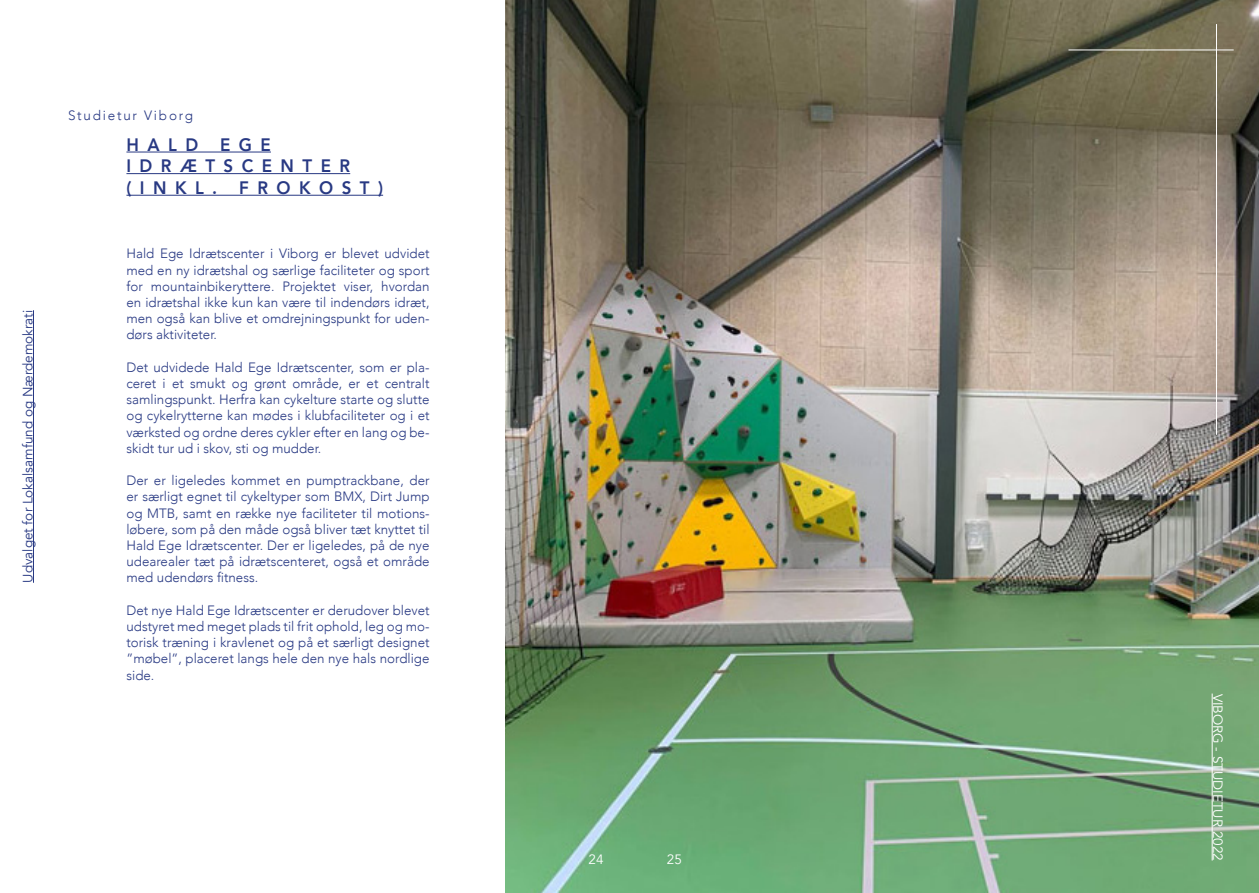
<style>
.page{position:relative;width:1259px;height:893px;background:#fff}
.page>*{position:absolute;margin:0;border:0;box-sizing:border-box;transform-origin:0 0}
.t1{font:800 18px "Avenir";letter-spacing:.5em;color:#283983;scale:.94 1}
.t2{font:300 13.5px/16.2px "Avenir";color:#283983;text-align:justify}
.t3{font:13.5px "Avenir";color:#283983}
.t4{font:13.5px "Avenir";color:#fff}
.t5{font:300 13.5px "Avenir";letter-spacing:.13em;color:#283983}
</style>
<div class="page">
<hr style="left:126px;top:152px;width:145px;height:1px;background:#283983">
<hr style="left:126px;top:173px;width:224px;height:1px;background:#283983">
<hr style="left:126px;top:195px;width:257px;height:1px;background:#283983">
<img style="left:505px;top:0;width:754px;height:893px">
<hr style="left:33px;top:310px;width:1px;height:273px;background:#283983">
<hr style="left:1211px;top:693px;width:1px;height:167px;background:#fff">
<hr style="left:1216px;top:24px;width:1px;height:411px;background:#fff">
<hr style="left:1068px;top:50px;width:165px;height:1px;background:#fff">
<p class="t3" style="left:20px;top:583px;width:274px;rotate:-90deg">Udvalget for Lokalsamfund og Nærdemokrati</p>
<p class="t5" style="left:68px;top:107px;width:126px">Studietur Viborg</p>
<p class="t1" style="left:126px;top:130px;width:155px">HALD EGE</p>
<p class="t1" style="left:126px;top:152px;width:239px">IDRÆTSCENTER</p>
<p class="t1" style="left:126px;top:174px;width:274px">(INKL. FROKOST)</p>
<p class="t2" style="left:126px;top:246px;width:305px">Hald Ege Idrætscenter i Viborg er blevet udvidet med en ny idrætshal og særlige faciliteter og sport for mountainbikeryttere. Projektet viser, hvordan en idrætshal ikke kun kan være til indendørs idræt, men også kan blive et omdrejningspunkt for uden&shy;dørs aktiviteter.</p>
<p class="t2" style="left:126px;top:359px;width:305px">Det udvidede Hald Ege Idrætscenter, som er pla&shy;ceret i et smukt og grønt område, er et centralt samlingspunkt. Herfra kan cykelture starte og slutte og cykelrytterne kan mødes i klubfaciliteter og i et værksted og ordne deres cykler efter en lang og be&shy;skidt tur ud i skov, sti og mudder.</p>
<p class="t2" style="left:126px;top:472px;width:305px">Der er ligeledes kommet en pumptrackbane, der er særligt egnet til cykeltyper som BMX, Dirt Jump og MTB, samt en række nye faciliteter til motions&shy;løbere, som på den måde også bliver tæt knyttet til Hald Ege Idrætscenter. Der er ligeledes, på de nye udearealer tæt på idrætscenteret, også et område med udendørs fitness.</p>
<p class="t2" style="left:126px;top:602px;width:305px">Det nye Hald Ege Idrætscenter er derudover blevet udstyret med meget plads til frit ophold, leg og mo&shy;torisk træning i kravlenet og på et særligt designet ”møbel”, placeret langs hele den nye hals nordlige side.</p>
<p class="t4" style="left:588px;top:852px;width:17px">24</p>
<p class="t4" style="left:667px;top:852px;width:17px">25</p>
<p class="t4" style="left:1225px;top:693px;width:168px;rotate:90deg">VIBORG - STUDIETUR 2022</p>
</div>
